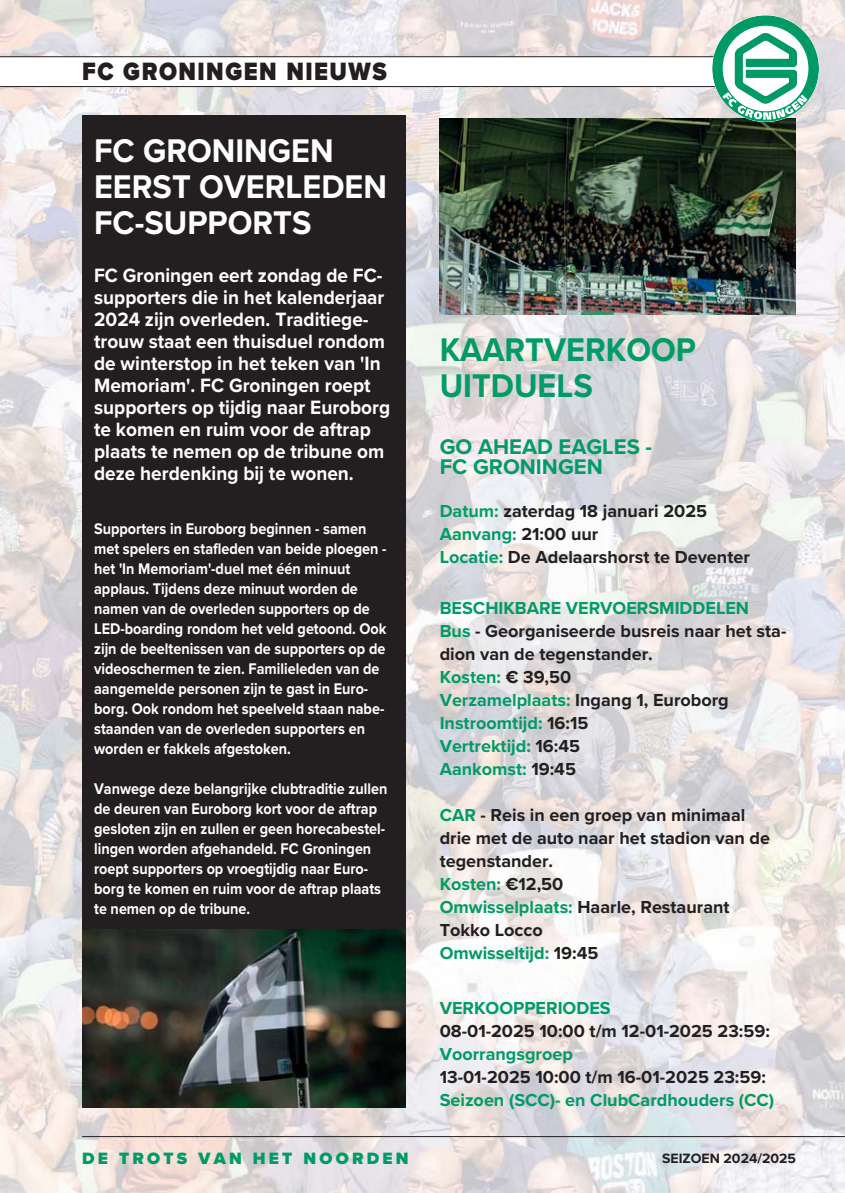
<style>
.page{position:relative;width:845px;height:1193px;background:#fff}
.page>*{position:absolute;margin:0;border:0;box-sizing:border-box;transform-origin:0 0}
.t1{font:700 34px/36px "Proxima Nova";color:#fff;scale:.95 1}
.t2{font:700 34px/36px "Proxima Nova";color:#009b67;scale:.95 1}
.t3{font:900 26px "Proxima Nova";letter-spacing:.065em;color:#231f20;scale:.9 1}
.t4{font:700 22px/20px "Proxima Nova";color:#009b67}
.t5{font:700 20px/22px "Proxima Nova";color:#fff;scale:.95 1}
.t6{font:700 18px/23px "Proxima Nova";color:#231f20}
.t7{font:700 18px "Proxima Nova";color:#009b67}
.t8{font:900 17px "Proxima Nova";letter-spacing:.19em;color:#009b67}
.t9{font:700 16px/20px "Proxima Nova";color:#fff;scale:.9 1}
.t10{font:700 14px "Proxima Nova";color:#231f20}
.s1{color:#00a160}
.s2{color:#009b67}
</style>
<div class="page">
<img style="left:0;top:0;width:844px;height:1193px">
<hr style="left:82px;top:1136px;width:762px;height:1px;background:#231f20">
<div style="left:82px;top:116px;width:323px;height:991px;background:#231f20"></div>
<img style="left:82px;top:929px;width:323px;height:178px">
<img style="left:439px;top:122px;width:356px;height:193px">
<svg style="left:0;top:15px;width:818px;height:107px"></svg>
<h2 class="t3" style="left:82px;top:62px;width:340px">FC GRONINGEN NIEUWS</h2>
<h1 class="t1" style="left:94px;top:136px;width:309px">FC GRONINGEN<br>EERST OVERLEDEN<br>FC-SUPPORTS</h1>
<p class="t5" style="left:94px;top:266px;width:313px">FC Groningen eert zondag de FC&shy;supporters die in het kalenderjaar<br>2024 zijn overleden. Traditiege&shy;trouw staat een thuisduel rondom de winterstop in het teken van 'In<br>Memoriam'. FC Groningen roept supporters op tijdig naar Euroborg te komen en ruim voor de aftrap plaats te nemen op de tribune om deze herdenking bij te wonen.</p>
<p class="t9" style="left:94px;top:520px;width:326px">Supporters in Euroborg beginnen - samen met spelers en stafleden van beide ploegen - het 'In Memoriam'-duel met één minuut applaus. Tijdens deze minuut worden de namen van de overleden supporters op de LED-boarding rondom het veld getoond. Ook zijn de beeltenissen van de supporters op de videoschermen te zien. Familieleden van de aangemelde personen zijn te gast in Euro&shy;borg. Ook rondom het speelveld staan nabe&shy;staanden van de overleden supporters en worden er fakkels afgestoken.</p>
<p class="t9" style="left:94px;top:780px;width:327px">Vanwege deze belangrijke clubtraditie zullen de deuren van Euroborg kort voor de aftrap gesloten zijn en zullen er geen horecabestel&shy;lingen worden afgehandeld. FC Groningen roept supporters op vroegtijdig naar Euro&shy;borg te komen en ruim voor de aftrap plaats te nemen op de tribune.</p>
<h1 class="t2" style="left:439px;top:335px;width:271px">KAARTVERKOOP<br>UITDUELS</h1>
<h3 class="t4" style="left:439px;top:438px;width:214px">GO AHEAD EAGLES -<br>FC GRONINGEN</h3>
<p class="t6" style="left:439px;top:501px;width:311px"><span class="s1">Datum:</span> zaterdag 18 januari 2025<br><span class="s2">Aanvang:</span> 21:00 uur<br><span class="s2">Locatie:</span> De Adelaarshorst te Deventer</p>
<p class="t6" style="left:439px;top:598px;width:348px"><span class="s2">BESCHIKBARE VERVOERSMIDDELEN<br>Bus</span> - Georganiseerde busreis naar het sta&shy;dion van de tegenstander.<br><span class="s2">Kosten:</span> € 39,50<br><span class="s2">Verzamelplaats:</span> Ingang 1, Euroborg<br><span class="s2">Instroomtijd:</span> 16:15<br><span class="s2">Vertrektijd:</span> 16:45<br><span class="s2">Aankomst:</span> 19:45</p>
<p class="t6" style="left:439px;top:805px;width:331px"><span class="s2">CAR</span> - Reis in een groep van minimaal drie met de auto naar het stadion van de tegenstander.<br><span class="s2">Kosten:</span> €12,50<br><span class="s2">Omwisselplaats:</span> Haarle, Restaurant<br>Tokko Locco<br><span class="s2">Omwisseltijd:</span> 19:45</p>
<p class="t7" style="left:439px;top:1001px;width:172px">VERKOOPPERIODES</p>
<p class="t6" style="left:439px;top:1021px;width:331px">08-01-2025 10:00 t/m 12-01-2025 23:59:</p>
<p class="t7" style="left:439px;top:1047px;width:135px">Voorrangsgroep</p>
<p class="t6" style="left:439px;top:1067px;width:327px">13-01-2025 10:00 t/m 16-01-2025 23:59:</p>
<p class="t7" style="left:439px;top:1093px;width:336px">Seizoen (SCC)- en ClubCardhouders (CC)</p>
<p class="t8" style="left:82px;top:1151px;width:328px">DE TROTS VAN HET NOORDEN</p>
<p class="t10" style="left:661px;top:1153px;width:135px">SEIZOEN 2024/2025</p>
</div>
